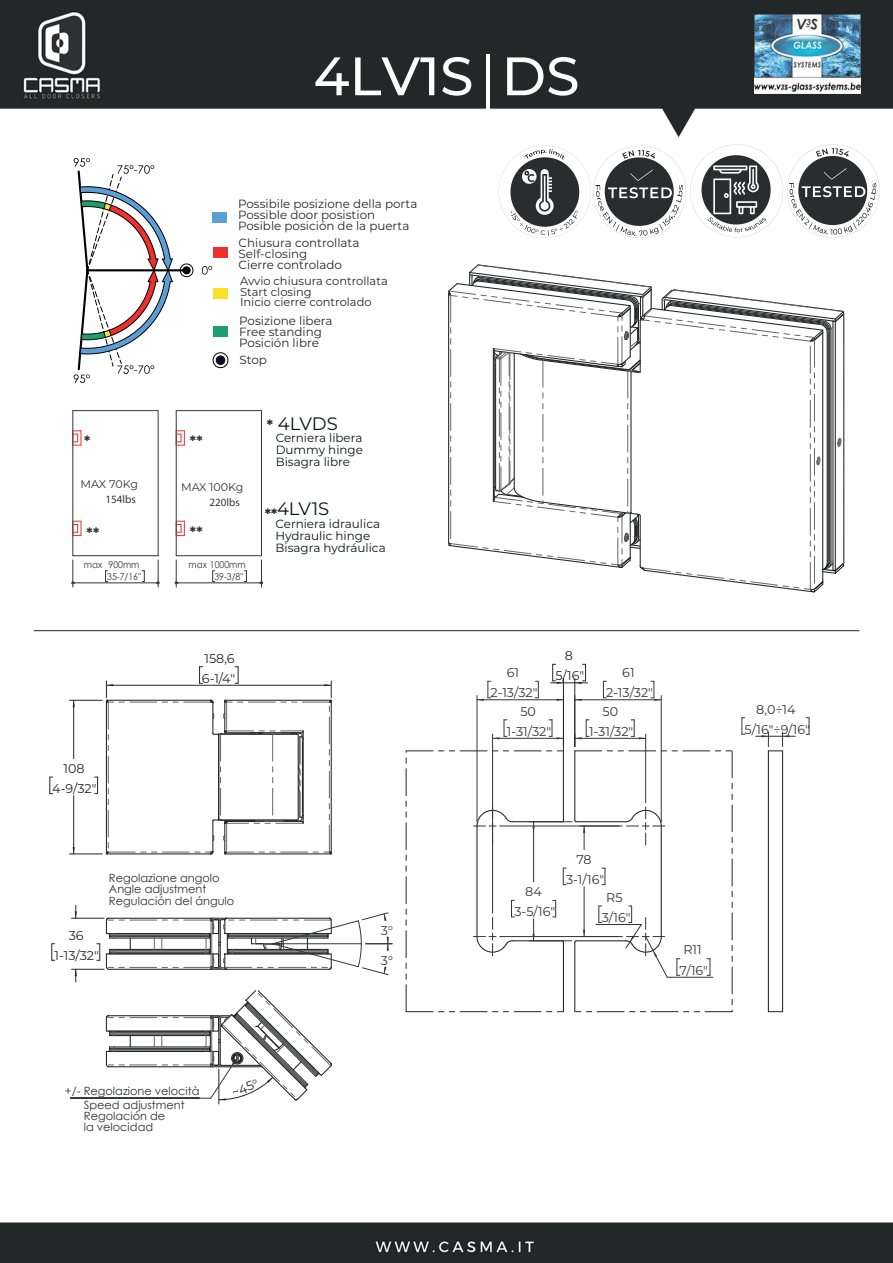
<style>
.page{position:relative;width:893px;height:1263px;background:#fff}
.page>*{position:absolute;margin:0;border:0;box-sizing:border-box;transform-origin:0 0}
.t1{font:500 54px "Montserrat";color:#fff}
.t2{font:18px "Montserrat";color:#0f1313}
.t3{font:700 14.25px "Montserrat";color:#343537}
.t4{font:700 14.25px "Montserrat";color:#292b2d}
.t5{font:12.75px/20.2px "Montserrat";color:#343537;text-align:center}
.t6{font:12.75px/20.2px "Montserrat";color:#252628;text-align:center}
.t7{font:11.85px/11.1px "Montserrat";color:#252628}
.t8{font:11.85px/11.9px "Montserrat";color:#0f1313;text-align:justify}
.t9{font:11.55px/10.6px "Montserrat";color:#252628}
.t10{font:11.4px/11.6px "Century Gothic";color:#2f3032}
.t11{font:11.1px "Montserrat";color:#343537}
.t12{font:11.1px "Myriad Pro";color:#343537}
.t13{font:9.6px/12.1px "Century Gothic";color:#343537;text-align:right;scale:.91 1}
.s1{font-family:"Noto Sans Adlam";font-weight:400}
.s2{font-weight:700;font-size:14.25px;color:#292b2d}
</style>
<div class="page">
<img style="left:1px;top:0;width:892px;height:1262px">
<img style="left:498px;top:141px;width:97px;height:102px">
<img style="left:593px;top:145px;width:95px;height:97px">
<img style="left:784px;top:142px;width:95px;height:98px">
<img style="left:689px;top:142px;width:95px;height:96px">
<img style="left:755px;top:15px;width:106px;height:79px">
<h1 class="t1" style="left:313px;top:38px;width:268px">4LV1S<span class="s1">|</span>DS</h1>
<p class="t7" style="left:238px;top:197px;width:181px">Possibile posizione della porta<br>Possible door posistion<br>Posible posición de la puerta</p>
<p class="t7" style="left:239px;top:236px;width:122px">Chiusura controllata<br>Self-closing<br>Cierre controlado</p>
<p class="t9" style="left:240px;top:275px;width:149px">Avvio chiusura controllata<br>Start closing<br>Inicio cierre controlado</p>
<p class="t7" style="left:239px;top:314px;width:95px">Posizione libera<br>Free standing<br>Posición libre</p>
<p class="t7" style="left:239px;top:354px;width:29px">Stop</p>
<p class="t3" style="left:84px;top:430px;width:8px">*</p>
<p class="t3" style="left:190px;top:430px;width:14px">**</p>
<p class="t11" style="left:81px;top:476px;width:59px">MAX 70Kg</p>
<p class="t12" style="left:105px;top:492px;width:32px">154lbs</p>
<p class="t11" style="left:181px;top:479px;width:64px">MAX 100Kg</p>
<p class="t12" style="left:209px;top:495px;width:32px">220lbs</p>
<p class="t3" style="left:87px;top:523px;width:14px">**</p>
<p class="t3" style="left:190px;top:521px;width:14px">**</p>
<p class="t13" style="left:84px;top:558px;width:64px">max 900mm<br>35-7/16"</p>
<p class="t13" style="left:189px;top:558px;width:64px">max 1000mm<br>39-3/8"</p>
<h2 class="t2" style="left:267px;top:411px;width:72px"><span class="s2">*</span> 4LVDS</h2>
<p class="t8" style="left:276px;top:432px;width:89px">Cerniera libera Dummy hinge Bisagra libre</p>
<h2 class="t2" style="left:277px;top:496px;width:54px">4LV1S</h2>
<p class="t4" style="left:265px;top:504px;width:14px">**</p>
<p class="t8" style="left:276px;top:517px;width:112px;text-align:left">Cerniera idraulica<br>Hydraulic hinge<br>Bisagra hydráulica</p>
<p class="t6" style="left:202px;top:647px;width:35px;text-align:left">158,6<br>6-1/4"</p>
<p class="t6" style="left:52px;top:758px;width:46px">108<br>4-9/32"</p>
<p class="t6" style="left:55px;top:924px;width:46px">36<br>1-13/32"</p>
<p class="t10" style="left:109px;top:872px;width:127px">Regolazione angolo<br>Angle adjustment<br>Regulación del ángulo</p>
<p class="t5" style="left:381px;top:920px;width:14px">3°</p>
<p class="t5" style="left:381px;top:950px;width:14px">3°</p>
<p class="t5" style="left:491px;top:662px;width:48px">61<br>2-13/32"</p>
<p class="t6" style="left:555px;top:645px;width:30px">8<br>5/16"</p>
<p class="t5" style="left:606px;top:662px;width:48px">61<br>2-13/32"</p>
<p class="t5" style="left:507px;top:700px;width:46px">50<br>1-31/32"</p>
<p class="t5" style="left:589px;top:700px;width:46px">50<br>1-31/32"</p>
<p class="t5" style="left:514px;top:881px;width:42px">84<br>3-5/16"</p>
<p class="t5" style="left:566px;top:849px;width:40px">78<br>3-1/16"</p>
<p class="t5" style="left:602px;top:886px;width:30px">R5<br>3/16"</p>
<p class="t5" style="left:679px;top:939px;width:30px">R11<br>7/16"</p>
<p class="t5" style="left:745px;top:698px;width:67px">8,0÷14<br>5/16"÷9/16"</p>
<p class="t10" style="left:65px;top:1084px;width:136px;line-height:13.6px;text-align:center">+/- Regolazione velocità<br>Speed adjustment</p>
<p class="t10" style="left:84px;top:1110px;width:83px;line-height:11.1px">Regolación de la velocidad</p>
<p class="t6" style="left:228px;top:1083px;width:29px;rotate:-22deg">~45°</p>
</div>
